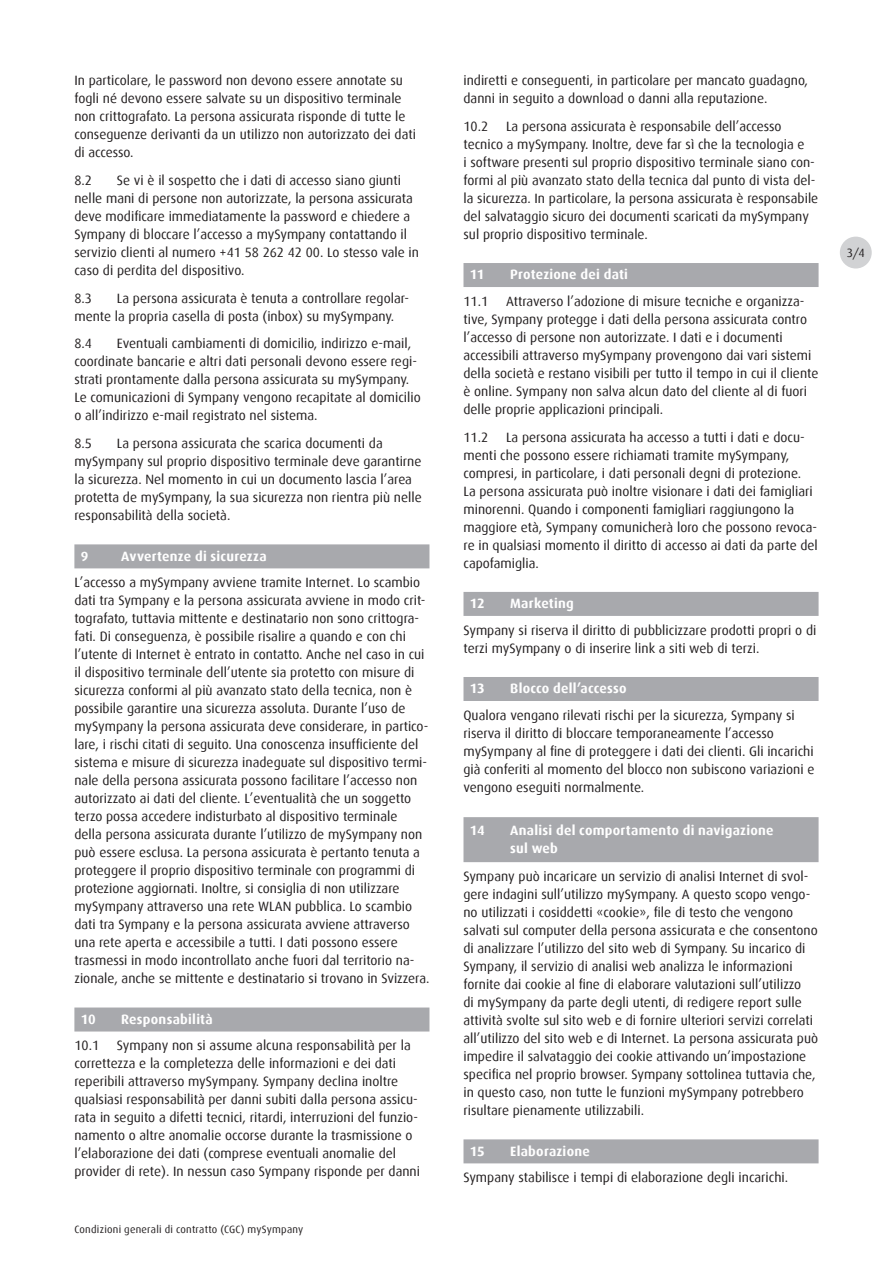
<style>
.page{position:relative;width:893px;height:1263px;background:#fff}
.page>*{position:absolute;margin:0;border:0;box-sizing:border-box;transform-origin:0 0}
.t1{font:13.5px/18px "Dax";color:#231f20}
.t2{font:700 13.5px/18px "Dax";letter-spacing:.02em;color:#fff}
.t3{font:12px "Dax";color:#231f20}
.t4{font:10.5px "Dax";letter-spacing:.025em;color:#231f20}
</style>
<div class="page">
<div style="left:74px;top:544px;width:355px;height:24px;background:#a8a9ad"></div>
<div style="left:74px;top:1007px;width:355px;height:24px;background:#a8a9ad"></div>
<div style="left:463px;top:263px;width:356px;height:24px;background:#a8a9ad"></div>
<div style="left:463px;top:592px;width:356px;height:24px;background:#a8a9ad"></div>
<div style="left:463px;top:677px;width:356px;height:24px;background:#a8a9ad"></div>
<div style="left:463px;top:817px;width:356px;height:45px;background:#a8a9ad"></div>
<div style="left:463px;top:1139px;width:356px;height:24px;background:#a8a9ad"></div>
<div style="left:840px;top:237px;width:32px;height:31px;background:#d1d2d4;border-radius:50%"></div>
<p class="t1" style="left:74px;top:71px;width:343px">In particolare, le password non devono essere annotate su fogli né devono essere salvate su un dispositivo terminale non crittografato. La persona assicurata risponde di tutte le conseguenze derivanti da un utilizzo non autorizzato dei dati di accesso.</p>
<p class="t1" style="left:74px;top:171px;width:19px">8.2</p>
<p class="t1" style="left:74px;top:171px;width:346px;text-indent:43px">Se vi è il sospetto che i dati di accesso siano giunti nelle mani di persone non autorizzate, la persona assicurata deve modificare immediatamente la password e chiedere a Sympany di bloccare l’accesso a mySympany contattando il servizio clienti al numero +41 58 262 42 00. Lo stesso vale in caso di perdita del dispositivo.</p>
<p class="t1" style="left:74px;top:289px;width:19px">8.3</p>
<p class="t1" style="left:74px;top:289px;width:336px;text-indent:43px">La persona assicurata è tenuta a controllare regolar&shy;mente la propria casella di posta (inbox) su mySympany.</p>
<p class="t1" style="left:74px;top:335px;width:19px">8.4</p>
<p class="t1" style="left:74px;top:335px;width:348px;text-indent:43px">Eventuali cambiamenti di domicilio, indirizzo e-mail, coordinate bancarie e altri dati personali devono essere regi&shy;strati prontamente dalla persona assicurata su mySympany.<br>Le comunicazioni di Sympany vengono recapitate al domicilio o all’indirizzo e-mail registrato nel sistema.</p>
<p class="t1" style="left:74px;top:435px;width:19px">8.5</p>
<p class="t1" style="left:74px;top:435px;width:349px;text-indent:43px">La persona assicurata che scarica documenti da mySympany sul proprio dispositivo terminale deve garantirne la sicurezza. Nel momento in cui un documento lascia l’area protetta de mySympany, la sua sicurezza non rientra più nelle responsabilità della società.</p>
<p class="t2" style="left:81px;top:547px;width:9px">9</p>
<p class="t2" style="left:121px;top:547px;width:147px">Avvertenze di sicurezza</p>
<p class="t1" style="left:74px;top:574px;width:357px">L’accesso a mySympany avviene tramite Internet. Lo scambio dati tra Sympany e la persona assicurata avviene in modo crit&shy;tografato, tuttavia mittente e destinatario non sono crittogra&shy;fati. Di conseguenza, è possibile risalire a quando e con chi l’utente di Internet è entrato in contatto. Anche nel caso in cui il dispositivo terminale dell’utente sia protetto con misure di sicurezza conformi al più avanzato stato della tecnica, non è possibile garantire una sicurezza assoluta. Durante l’uso de mySympany la persona assicurata deve considerare, in partico&shy;lare, i rischi citati di seguito. Una conoscenza insufficiente del sistema e misure di sicurezza inadeguate sul dispositivo termi&shy;nale della persona assicurata possono facilitare l’accesso non autorizzato ai dati del cliente. L’eventualità che un soggetto terzo possa accedere indisturbato al dispositivo terminale<br>della persona assicurata durante l’utilizzo de mySympany non può essere esclusa. La persona assicurata è pertanto tenuta a proteggere il proprio dispositivo terminale con programmi di protezione aggiornati. Inoltre, si consiglia di non utilizzare mySympany attraverso una rete WLAN pubblica. Lo scambio dati tra Sympany e la persona assicurata avviene attraverso una rete aperta e accessibile a tutti. I dati possono essere trasmessi in modo incontrollato anche fuori dal territorio na&shy;zionale, anche se mittente e destinatario si trovano in Svizzera.</p>
<p class="t2" style="left:81px;top:1010px;width:16px">10</p>
<p class="t2" style="left:121px;top:1010px;width:93px">Responsabilità</p>
<p class="t1" style="left:74px;top:1037px;width:26px">10.1</p>
<p class="t1" style="left:74px;top:1037px;width:347px;text-indent:43px">Sympany non si assume alcuna responsabilità per la correttezza e la completezza delle informazioni e dei dati reperibili attraverso mySympany. Sympany declina inoltre qualsiasi responsabilità per danni subiti dalla persona assicu&shy;rata in seguito a difetti tecnici, ritardi, interruzioni del funzio&shy;namento o altre anomalie occorse durante la trasmissione o l’elaborazione dei dati (comprese eventuali anomalie del provider di rete). In nessun caso Sympany risponde per danni</p>
<p class="t4" style="left:74px;top:1224px;width:231px">Condizioni generali di contratto (CGC) mySympany</p>
<p class="t1" style="left:463px;top:71px;width:346px">indiretti e conseguenti, in particolare per mancato guadagno, danni in seguito a download o danni alla reputazione.</p>
<p class="t1" style="left:463px;top:117px;width:26px">10.2</p>
<p class="t1" style="left:463px;top:117px;width:356px;text-indent:43px">La persona assicurata è responsabile dell’accesso tecnico a mySympany. Inoltre, deve far sì che la tecnologia e<br>i software presenti sul proprio dispositivo terminale siano con&shy;formi al più avanzato stato della tecnica dal punto di vista del&shy;la sicurezza. In particolare, la persona assicurata è responsabile del salvataggio sicuro dei documenti scaricati da mySympany sul proprio dispositivo terminale.</p>
<p class="t2" style="left:470px;top:266px;width:16px">11</p>
<p class="t2" style="left:510px;top:266px;width:119px">Protezione dei dati</p>
<p class="t1" style="left:463px;top:292px;width:26px">11.1</p>
<p class="t1" style="left:463px;top:292px;width:356px;text-indent:43px">Attraverso l’adozione di misure tecniche e organizza&shy;tive, Sympany protegge i dati della persona assicurata contro l’accesso di persone non autorizzate. I dati e i documenti accessibili attraverso mySympany provengono dai vari sistemi della società e restano visibili per tutto il tempo in cui il cliente è online. Sympany non salva alcun dato del cliente al di fuori delle proprie applicazioni principali.</p>
<p class="t1" style="left:463px;top:428px;width:26px">11.2</p>
<p class="t1" style="left:463px;top:428px;width:356px;text-indent:43px">La persona assicurata ha accesso a tutti i dati e docu&shy;menti che possono essere richiamati tramite mySympany, compresi, in particolare, i dati personali degni di protezione.<br>La persona assicurata può inoltre visionare i dati dei famigliari minorenni. Quando i componenti famigliari raggiungono la maggiore età, Sympany comunicherà loro che possono revoca&shy;re in qualsiasi momento il diritto di accesso ai dati da parte del capofamiglia.</p>
<p class="t2" style="left:470px;top:595px;width:16px">12</p>
<p class="t2" style="left:510px;top:595px;width:65px">Marketing</p>
<p class="t1" style="left:463px;top:621px;width:354px">Sympany si riserva il diritto di pubblicizzare prodotti propri o di terzi mySympany o di inserire link a siti web di terzi.</p>
<p class="t2" style="left:470px;top:680px;width:16px">13</p>
<p class="t2" style="left:510px;top:680px;width:118px">Blocco dell’accesso</p>
<p class="t1" style="left:463px;top:706px;width:352px">Qualora vengano rilevati rischi per la sicurezza, Sympany si riserva il diritto di bloccare temporaneamente l’accesso mySympany al fine di proteggere i dati dei clienti. Gli incarichi già conferiti al momento del blocco non subiscono variazioni e vengono eseguiti normalmente.</p>
<p class="t2" style="left:470px;top:821px;width:16px">14</p>
<p class="t2" style="left:510px;top:821px;width:265px">Analisi del comportamento di navigazione sul web</p>
<p class="t1" style="left:463px;top:867px;width:356px">Sympany può incaricare un servizio di analisi Internet di svol&shy;gere indagini sull’utilizzo mySympany. A questo scopo vengo&shy;no utilizzati i cosiddetti «cookie», file di testo che vengono salvati sul computer della persona assicurata e che consentono di analizzare l’utilizzo del sito web di Sympany. Su incarico di Sympany, il servizio di analisi web analizza le informazioni fornite dai cookie al fine di elaborare valutazioni sull’utilizzo<br>di mySympany da parte degli utenti, di redigere report sulle attività svolte sul sito web e di fornire ulteriori servizi correlati all’utilizzo del sito web e di Internet. La persona assicurata può impedire il salvataggio dei cookie attivando un’impostazione specifica nel proprio browser. Sympany sottolinea tuttavia che, in questo caso, non tutte le funzioni mySympany potrebbero risultare pienamente utilizzabili.</p>
<p class="t2" style="left:470px;top:1142px;width:16px">15</p>
<p class="t2" style="left:510px;top:1142px;width:81px">Elaborazione</p>
<p class="t1" style="left:463px;top:1168px;width:326px">Sympany stabilisce i tempi di elaborazione degli incarichi.</p>
<p class="t3" style="left:847px;top:246px;width:19px">3/4</p>
</div>
